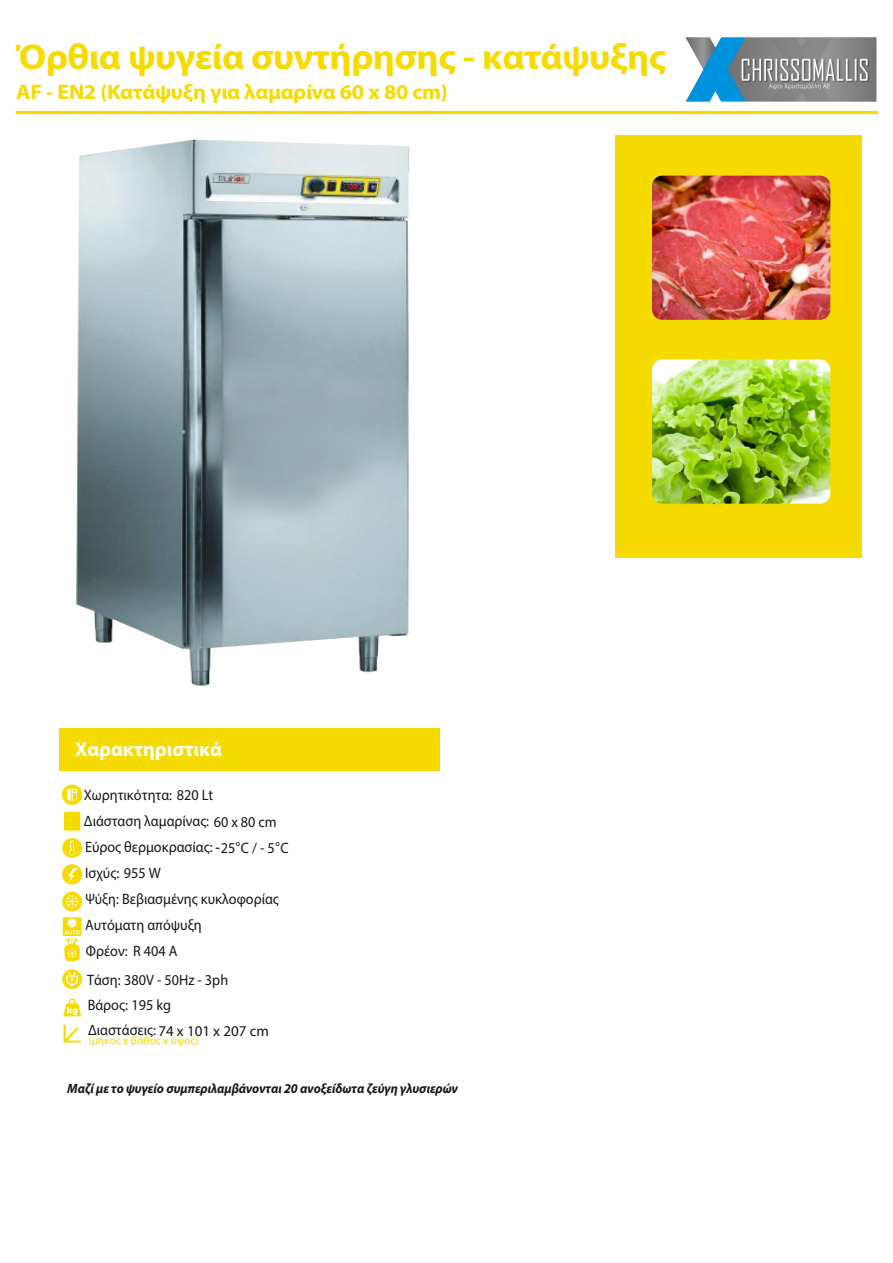
<style>
.page{position:relative;width:893px;height:1263px;background:#fff}
.page>*{position:absolute;margin:0;border:0;box-sizing:border-box;transform-origin:0 0}
.t1{font:700 36px "Myriad Pro";letter-spacing:-.015em;color:#f5db00;scale:1.05 1}
.t2{font:700 21px "Myriad Pro";letter-spacing:-.015em;color:#f5db00;scale:1.05 1}
.t3{font:700 20.1px "Myriad Pro";color:#fff}
.t4{font:15.15px "Myriad Pro";color:#151616;scale:.94 1}
.t5{font:15.15px "Myriad Pro";color:#151616;scale:.92 1}
.t6{font:15px "Myriad Pro";color:#151616}
.t7{font:italic 700 13.5px "Myriad Pro";color:#151616;scale:.94 1}
.t8{font:10.8px "Myriad Pro";color:#f5db00;scale:1.06 1}
.s1{font-family:"Gautami"}
.s2{font-size:15.15px}
</style>
<div class="page">
<hr style="left:16px;top:111px;width:862px;height:3px;background:#f5db00">
<div style="left:59px;top:728px;width:381px;height:43px;background:#f5db00"></div>
<img style="left:685px;top:37px;width:191px;height:65px">
<svg style="left:63px;top:998px;width:18px;height:18px"></svg>
<svg style="left:63px;top:1024px;width:18px;height:18px"></svg>
<div style="left:62px;top:864px;width:20px;height:20px;background:#f5db00;border-radius:50%"></div>
<svg style="left:67px;top:868px;width:10px;height:15px"></svg>
<svg style="left:62px;top:969px;width:20px;height:20px"></svg>
<svg style="left:66px;top:972px;width:12px;height:14px"></svg>
<svg style="left:62px;top:892px;width:20px;height:19px"></svg>
<svg style="left:65px;top:895px;width:14px;height:13px"></svg>
<div style="left:62px;top:838px;width:20px;height:20px;background:#f5db00;border-radius:50%"></div>
<svg style="left:69px;top:840px;width:6px;height:15px"></svg>
<div style="left:63px;top:917px;width:18px;height:19px;background:#f5db00;border-radius:2px"></div>
<div style="left:67px;top:918px;width:10px;height:10px;background:#fff;border:1px solid #fbe116;border-radius:50%"></div>
<svg style="left:64px;top:930px;width:16px;height:31px"></svg>
<div style="left:62px;top:784px;width:20px;height:21px;background:#f5db00;border-radius:50%"></div>
<svg style="left:67px;top:788px;width:10px;height:13px"></svg>
<div style="left:64px;top:812px;width:16px;height:18px;background:#f5db00"></div>
<img style="left:77px;top:139px;width:332px;height:546px">
<div style="left:615px;top:136px;width:247px;height:422px;background:#f5db00"></div>
<img style="left:653px;top:360px;width:176px;height:143px">
<div style="left:649px;top:356px;width:184px;height:151px;border:3px solid #f5db00;border-radius:12px"></div>
<img style="left:650px;top:174px;width:182px;height:147px;border-radius:12px">
<div style="left:649px;top:172px;width:184px;height:151px;border:3px solid #f5db00;border-radius:12px"></div>
<h1 class="t1" style="left:16px;top:42px;width:621px">Όρθια ψυγεία συντήρησης - κατάψυξης</h1>
<h2 class="t2" style="left:16px;top:83px;width:413px">AF - EN2 (Κατάψυξη για λαμαρίνα 60 x 80 cm)</h2>
<h3 class="t3" style="left:75px;top:741px;width:148px">Χαρακτηριστικά</h3>
<p class="t4" style="left:84px;top:788px;width:139px">Χωρητικότητα: 820 Lt</p>
<p class="t4" style="left:84px;top:815px;width:207px">Διάσταση λαμαρίνας: 60 x 80 cm</p>
<p class="t4" style="left:85px;top:840px;width:218px">Εύρος θερμοκρασίας: <span class="s1">-</span>25<span class="s1">°</span>C / - 5<span class="s1">°</span>C</p>
<p class="t4" style="left:85px;top:867px;width:82px">Ισχύς: 955 W</p>
<p class="t5" style="left:85px;top:893px;width:212px">Ψύξη: Βεβιασμένης κυκλοφορίας</p>
<p class="t4" style="left:85px;top:918px;width:126px">Αυτόματη απόψυξη</p>
<p class="t4" style="left:86px;top:944px;width:99px">Φρέον: R 404 A</p>
<p class="t4" style="left:87px;top:973px;width:152px">Τάση: 380V - 50Hz - 3ph</p>
<p class="t4" style="left:88px;top:999px;width:90px">Βάρος: 195 kg</p>
<p class="t6" style="left:88px;top:1024px;width:182px"><span class="s2">Διαστάσεις:</span> 74 x 101 x 207 cm</p>
<p class="t8" style="left:88px;top:1036px;width:105px">(μήκος x βάθος x ύψος)</p>
<p class="t7" style="left:67px;top:1082px;width:417px">Μαζί με το ψυγείο συμπεριλαμβάνονται 20 ανοξείδωτα ζεύγη γλυσιερών</p>
</div>
